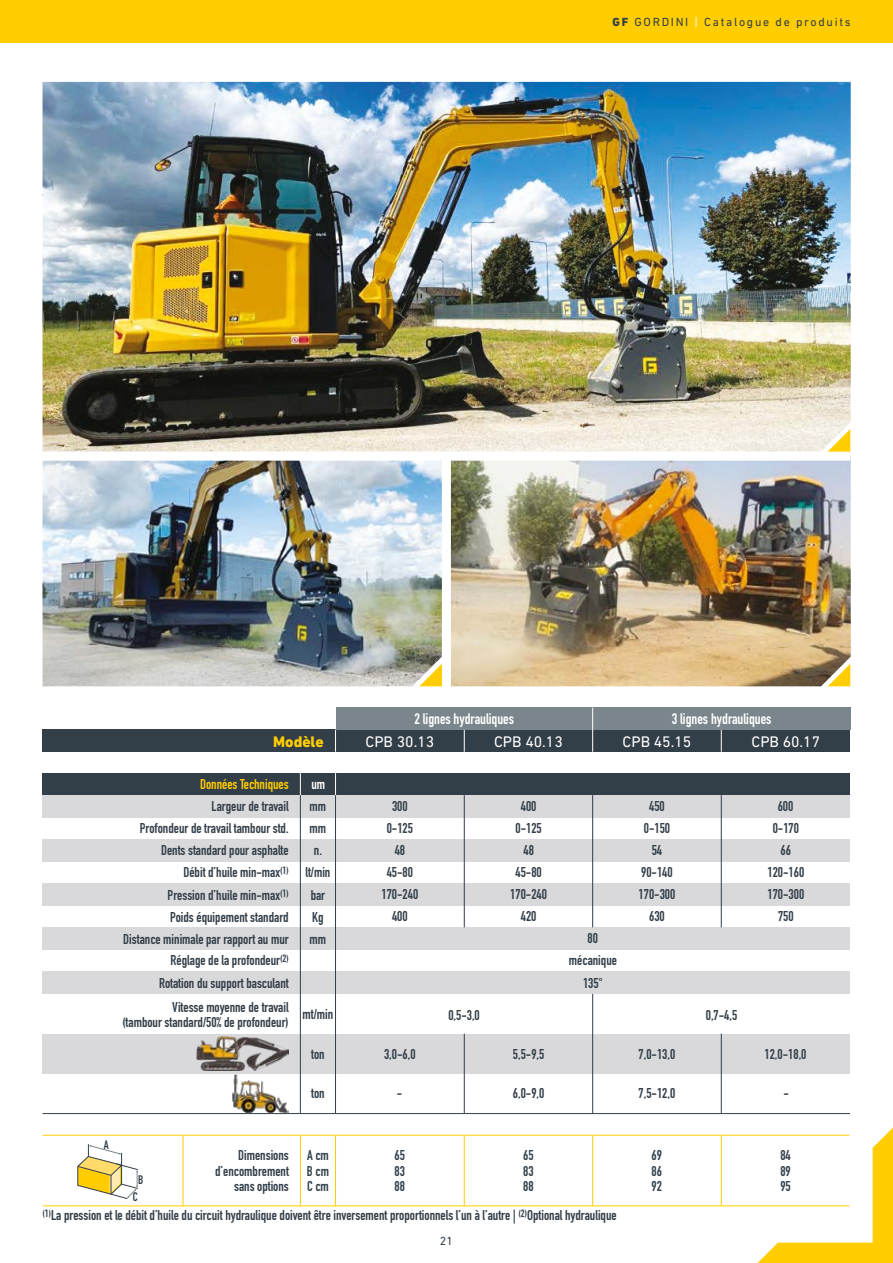
<style>
.page{position:relative;width:893px;height:1263px;background:#fff}
.page>*{position:absolute;margin:0;border:0;box-sizing:border-box;transform-origin:0 0}
.t1{font:15.6px "DIN Next LT Pro";color:#fff}
.t2{font:800 15.6px "DIN Next LT Pro";color:#ffcd00}
.t3{font:700 15px "DIN Condensed";color:#fff}
.t4{font:700 13.95px/15.6px "DIN Condensed";color:#323e48;text-align:justify}
.t5{font:700 13.95px "DIN Condensed";color:#ffcd00}
.t6{font:700 13.95px "DIN Condensed";color:#fff}
.t7{font:700 12.3px "DIN Condensed";color:#323e48}
.t8{font:12px "DIN Next LT Pro";letter-spacing:.14em;color:#323e48}
.s1{font-weight:800}
.s2{color:#fff}
</style>
<div class="page">
<div style="left:0;top:0;width:893px;height:43px;background:#ffcd00"></div>
<svg style="left:745px;top:1127px;width:148px;height:136px"></svg>
<hr style="left:335px;top:1135px;width:1px;height:71px;background:#ffcd00">
<hr style="left:464px;top:1135px;width:1px;height:71px;background:#ffcd00">
<hr style="left:592px;top:1135px;width:1px;height:71px;background:#ffcd00">
<hr style="left:300px;top:1135px;width:1px;height:71px;background:#ffcd00">
<hr style="left:43px;top:1205px;width:806px;height:1px;background:#ffcd00">
<hr style="left:43px;top:1135px;width:806px;height:1px;background:#ffcd00">
<hr style="left:183px;top:1135px;width:1px;height:71px;background:#ffcd00">
<svg style="left:77px;top:1144px;width:61px;height:55px"></svg>
<hr style="left:721px;top:1135px;width:1px;height:71px;background:#ffcd00">
<div style="left:43px;top:1034px;width:807px;height:39px;background:#d9d9dc"></div>
<div style="left:43px;top:972px;width:807px;height:22px;background:#d9d9dc"></div>
<div style="left:43px;top:883px;width:807px;height:22px;background:#d9d9dc"></div>
<div style="left:43px;top:927px;width:807px;height:22px;background:#d9d9dc"></div>
<div style="left:43px;top:839px;width:807px;height:22px;background:#d9d9dc"></div>
<div style="left:43px;top:730px;width:807px;height:22px;background:#323e48"></div>
<svg style="left:335px;top:730px;width:1px;height:22px"></svg>
<svg style="left:464px;top:730px;width:1px;height:22px"></svg>
<svg style="left:721px;top:730px;width:1px;height:22px"></svg>
<div style="left:43px;top:773px;width:807px;height:22px;background:#323e48"></div>
<svg style="left:335px;top:773px;width:1px;height:22px"></svg>
<svg style="left:300px;top:773px;width:1px;height:22px"></svg>
<div style="left:43px;top:795px;width:807px;height:22px;background:#d9d9dc"></div>
<hr style="left:335px;top:795px;width:1px;height:318px;background:#323e48">
<hr style="left:300px;top:795px;width:1px;height:318px;background:#323e48">
<div style="left:335px;top:708px;width:515px;height:22px;background:#7b868c"></div>
<svg style="left:592px;top:708px;width:1px;height:44px"></svg>
<hr style="left:464px;top:795px;width:1px;height:132px;background:#323e48">
<hr style="left:721px;top:795px;width:1px;height:132px;background:#323e48">
<hr style="left:592px;top:795px;width:1px;height:132px;background:#323e48">
<hr style="left:592px;top:994px;width:1px;height:119px;background:#323e48">
<hr style="left:464px;top:1034px;width:1px;height:79px;background:#323e48">
<hr style="left:721px;top:1034px;width:1px;height:79px;background:#323e48">
<img style="left:43px;top:461px;width:399px;height:225px">
<img style="left:43px;top:82px;width:808px;height:370px">
<img style="left:451px;top:456px;width:400px;height:230px">
<div style="left:43px;top:452px;width:807px;height:9px;background:#fff"></div>
<svg style="left:828px;top:429px;width:22px;height:23px"></svg>
<svg style="left:828px;top:664px;width:22px;height:22px"></svg>
<svg style="left:419px;top:664px;width:23px;height:22px"></svg>
<img style="left:232px;top:1074px;width:57px;height:38px">
<img style="left:197px;top:1037px;width:92px;height:33px">
<hr style="left:43px;top:1113px;width:807px;height:1px;background:#323e48">
<p class="t8" style="left:612px;top:15px;width:240px"><span class="s1">GF</span> GORDINI <span class="s2">|</span> Catalogue de produits</p>
<p class="t3" style="left:414px;top:709px;width:101px">2 lignes hydrauliques</p>
<p class="t3" style="left:672px;top:709px;width:101px">3 lignes hydrauliques</p>
<p class="t2" style="left:273px;top:732px;width:52px">Modèle</p>
<p class="t1" style="left:366px;top:732px;width:70px">CPB 30.13</p>
<p class="t1" style="left:494px;top:732px;width:70px">CPB 40.13</p>
<p class="t1" style="left:623px;top:732px;width:70px">CPB 45.15</p>
<p class="t1" style="left:751px;top:732px;width:70px">CPB 60.17</p>
<p class="t5" style="left:200px;top:775px;width:90px">Données Techniques</p>
<p class="t6" style="left:311px;top:775px;width:15px">um</p>
<p class="t4" style="left:212px;top:799px;width:79px">Largeur de travail</p>
<p class="t4" style="left:310px;top:799px;width:18px">mm</p>
<p class="t4" style="left:392px;top:799px;width:17px">300</p>
<p class="t4" style="left:521px;top:799px;width:17px">400</p>
<p class="t4" style="left:649px;top:799px;width:17px">450</p>
<p class="t4" style="left:778px;top:799px;width:17px">600</p>
<p class="t4" style="left:140px;top:820px;width:150px">Profondeur de travail tambour std.</p>
<p class="t4" style="left:310px;top:820px;width:18px">mm</p>
<p class="t4" style="left:161px;top:842px;width:129px">Dents standard pour asphalte</p>
<p class="t4" style="left:314px;top:842px;width:10px">n.</p>
<p class="t4" style="left:387px;top:820px;width:28px">0-125</p>
<p class="t4" style="left:515px;top:820px;width:28px">0-125</p>
<p class="t4" style="left:644px;top:820px;width:28px">0-150</p>
<p class="t4" style="left:773px;top:820px;width:28px">0-170</p>
<p class="t4" style="left:395px;top:842px;width:12px">48</p>
<p class="t4" style="left:523px;top:842px;width:12px">48</p>
<p class="t4" style="left:652px;top:842px;width:12px">54</p>
<p class="t4" style="left:781px;top:842px;width:12px">66</p>
<p class="t4" style="left:387px;top:865px;width:28px">45-80</p>
<p class="t4" style="left:515px;top:865px;width:28px">45-80</p>
<p class="t4" style="left:641px;top:865px;width:33px">90-140</p>
<p class="t4" style="left:767px;top:865px;width:38px">120-160</p>
<p class="t4" style="left:381px;top:887px;width:38px">170-240</p>
<p class="t4" style="left:510px;top:887px;width:38px">170-240</p>
<p class="t4" style="left:639px;top:887px;width:38px">170-300</p>
<p class="t4" style="left:767px;top:887px;width:38px">170-300</p>
<p class="t4" style="left:392px;top:908px;width:17px">400</p>
<p class="t4" style="left:521px;top:908px;width:17px">420</p>
<p class="t4" style="left:649px;top:908px;width:17px">630</p>
<p class="t4" style="left:778px;top:908px;width:17px">750</p>
<p class="t4" style="left:168px;top:861px;width:164px;line-height:22.4px;text-indent:16px">Débit d’huile min-max<sup>(1)</sup> lt/min<br>Pression d’huile min-max<sup>(1)</sup></p>
<p class="t4" style="left:311px;top:887px;width:16px">bar</p>
<p class="t4" style="left:170px;top:909px;width:120px">Poids équipement standard</p>
<p class="t4" style="left:312px;top:909px;width:13px">Kg</p>
<p class="t4" style="left:123px;top:931px;width:167px">Distance minimale par rapport au mur</p>
<p class="t4" style="left:310px;top:931px;width:18px">mm</p>
<p class="t4" style="left:171px;top:953px;width:120px">Réglage de la profondeur<sup>(2)</sup></p>
<p class="t4" style="left:569px;top:927px;width:50px;line-height:21.8px;text-align:center">80 mécanique</p>
<p class="t4" style="left:159px;top:975px;width:131px">Rotation du support basculant</p>
<p class="t4" style="left:583px;top:975px;width:21px">135°</p>
<p class="t4" style="left:123px;top:999px;width:168px;text-align:right">Vitesse moyenne de travail<br>(tambour standard/50% de profondeur)</p>
<p class="t4" style="left:303px;top:1006px;width:32px">mt/min</p>
<p class="t4" style="left:448px;top:1007px;width:33px">0,5-3,0</p>
<p class="t4" style="left:706px;top:1007px;width:33px">0,7-4,5</p>
<p class="t4" style="left:311px;top:1046px;width:15px">ton</p>
<p class="t4" style="left:384px;top:1046px;width:33px">3,0-6,0</p>
<p class="t4" style="left:513px;top:1046px;width:33px">5,5-9,5</p>
<p class="t4" style="left:639px;top:1046px;width:38px">7,0-13,0</p>
<p class="t4" style="left:764px;top:1046px;width:43px">12,0-18,0</p>
<p class="t4" style="left:397px;top:1085px;width:7px">-</p>
<p class="t4" style="left:513px;top:1085px;width:33px">6,0-9,0</p>
<p class="t4" style="left:639px;top:1085px;width:38px">7,5-12,0</p>
<p class="t4" style="left:783px;top:1085px;width:7px">-</p>
<p class="t4" style="left:311px;top:1085px;width:15px">ton</p>
<p class="t7" style="left:104px;top:1136px;width:6px">A</p>
<p class="t4" style="left:307px;top:1147px;width:24px">A cm B cm C cm</p>
<p class="t4" style="left:394px;top:1147px;width:12px">65<br>83<br>88</p>
<p class="t4" style="left:523px;top:1147px;width:12px">65<br>83<br>88</p>
<p class="t4" style="left:652px;top:1147px;width:12px">69<br>86<br>92</p>
<p class="t4" style="left:215px;top:1147px;width:75px;text-align:right">Dimensions d’encombrement sans options</p>
<p class="t7" style="left:138px;top:1171px;width:7px">B</p>
<p class="t7" style="left:133px;top:1189px;width:6px">C</p>
<p class="t4" style="left:43px;top:1208px;width:576px"><sup>(1)</sup>La pression et le débit d’huile du circuit hydraulique doivent être inversement proportionnels l’un à l’autre | <sup>(2)</sup>Optional hydraulique</p>
<p class="t8" style="left:440px;top:1234px;width:15px">21</p>
<p class="t4" style="left:780px;top:1147px;width:12px">84<br>89<br>95</p>
</div>
